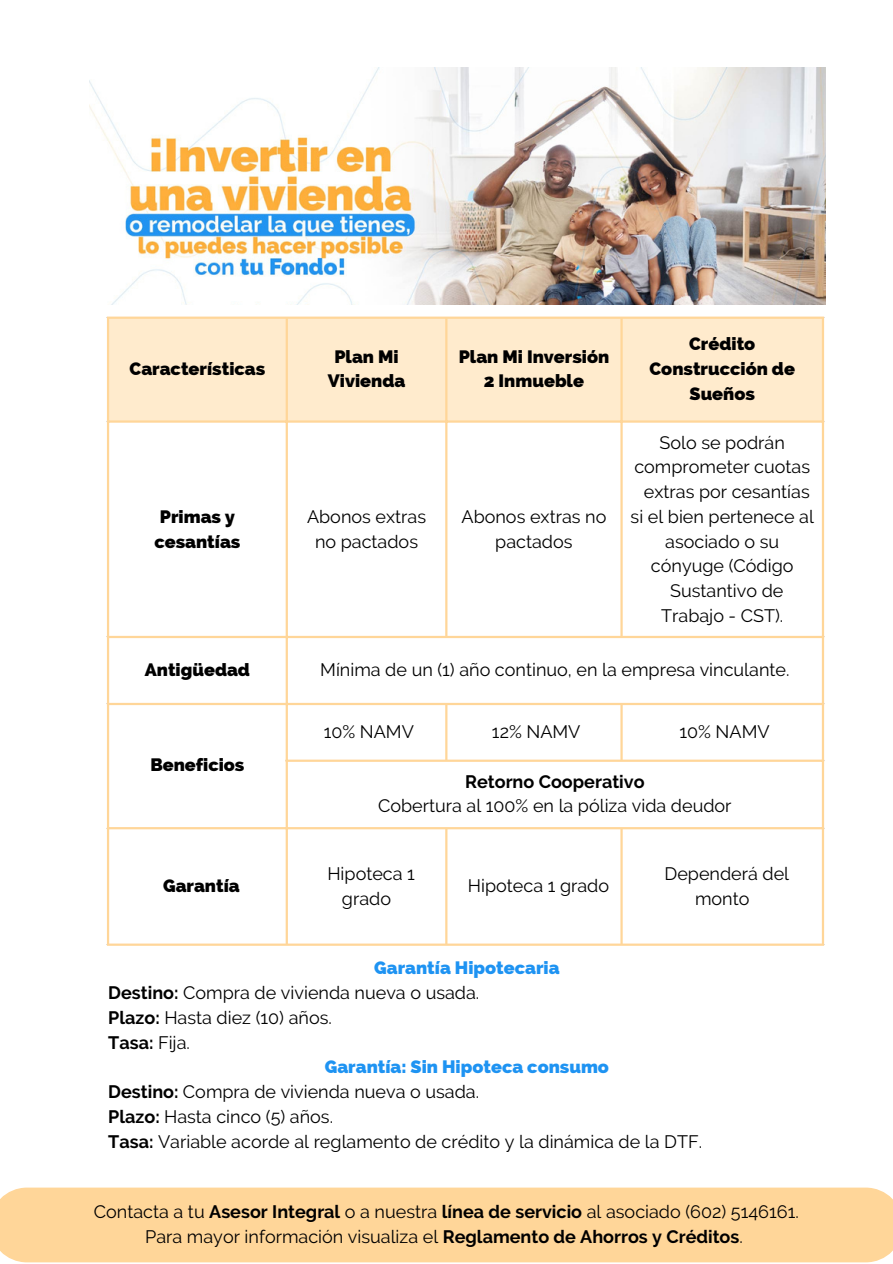
<style>
.page{position:relative;width:893px;height:1264px;background:#fff}
.page>*{position:absolute;margin:0;border:0;box-sizing:border-box;transform-origin:0 0}
.t1{font:18px/24.8px "Raleway";color:#000;text-align:center}
.t2{font:800 18px/24.8px "Raleway";color:#000;text-align:center}
.t3{font:800 18px "Raleway";color:#1e93f2}
.t4{font:700 18px "Raleway";color:#000}
.s1{font-weight:700}
.s2{font-weight:400}
</style>
<div class="page">
<div style="left:109px;top:319px;width:712px;height:101px;background:#ffebcd"></div>
<hr style="left:107px;top:319px;width:2px;height:624px;background:#ffd699">
<hr style="left:285px;top:319px;width:3px;height:624px;background:#ffd699">
<hr style="left:445px;top:319px;width:2px;height:317px;background:#ffd699">
<hr style="left:445px;top:705px;width:2px;height:54px;background:#ffd699">
<hr style="left:445px;top:829px;width:2px;height:114px;background:#ffd699">
<hr style="left:620px;top:319px;width:2px;height:317px;background:#ffd699">
<hr style="left:620px;top:705px;width:2px;height:54px;background:#ffd699">
<hr style="left:620px;top:829px;width:2px;height:114px;background:#ffd699">
<hr style="left:821px;top:319px;width:3px;height:624px;background:#ffd699">
<hr style="left:107px;top:316px;width:717px;height:3px;background:#ffd699">
<hr style="left:107px;top:420px;width:717px;height:2px;background:#ffd699">
<hr style="left:107px;top:636px;width:717px;height:2px;background:#ffd699">
<hr style="left:107px;top:703px;width:717px;height:2px;background:#ffd699">
<hr style="left:285px;top:759px;width:539px;height:2px;background:#ffd699">
<hr style="left:107px;top:827px;width:717px;height:2px;background:#ffd699">
<hr style="left:107px;top:943px;width:717px;height:2px;background:#ffd699">
<div style="left:0;top:1187px;width:892px;height:75px;background:#ffd699"></div>
<img style="left:89px;top:68px;width:736px;height:236px">
<p class="t2" style="left:130px;top:356px;width:137px">Características</p>
<p class="t2" style="left:328px;top:344px;width:79px">Plan Mi<br>Vivienda</p>
<p class="t2" style="left:458px;top:344px;width:152px">Plan Mi Inversión<br>2 Inmueble</p>
<p class="t2" style="left:154px;top:504px;width:87px">Primas y cesantías</p>
<p class="t1" style="left:307px;top:504px;width:121px">Abonos extras no pactados</p>
<p class="t1" style="left:461px;top:504px;width:146px">Abonos extras no pactados</p>
<p class="t2" style="left:649px;top:331px;width:147px">Crédito<br>Construcción de<br>Sueños</p>
<p class="t1" style="left:630px;top:430px;width:185px">Solo se podrán comprometer cuotas extras por cesantías<br>si el bien pertenece al asociado o su cónyuge (Código<br>Sustantivo de<br>Trabajo - CST).</p>
<p class="t2" style="left:145px;top:657px;width:107px">Antigüedad</p>
<p class="t1" style="left:320px;top:657px;width:470px">Mínima de un (1) año continuo, en la empresa vinculante.</p>
<p class="t2" style="left:150px;top:752px;width:96px">Beneficios</p>
<p class="t2" style="left:163px;top:873px;width:78px">Garantía</p>
<p class="t1" style="left:324px;top:719px;width:92px">10% NAMV</p>
<p class="t1" style="left:492px;top:719px;width:90px">12% NAMV</p>
<p class="t1" style="left:679px;top:719px;width:92px">10% NAMV</p>
<p class="t4" style="left:465px;top:770px;width:181px">Retorno Cooperativo</p>
<p class="t1" style="left:378px;top:793px;width:355px">Cobertura al 100% en la póliza vida deudor</p>
<p class="t1" style="left:327px;top:861px;width:89px">Hipoteca 1 grado</p>
<p class="t1" style="left:468px;top:873px;width:143px">Hipoteca 1 grado</p>
<p class="t1" style="left:664px;top:861px;width:126px">Dependerá del monto</p>
<p class="t3" style="left:374px;top:957px;width:187px">Garantía Hipotecaria</p>
<p class="t1" style="left:108px;top:980px;width:372px"><span class="s1">Destino:</span> Compra de vivienda nueva o usada.</p>
<p class="t1" style="left:108px;top:1005px;width:225px"><span class="s1">Plazo:</span> Hasta diez (10) años.</p>
<p class="t4" style="left:108px;top:1031px;width:83px">Tasa: <span class="s2">Fija.</span></p>
<p class="t3" style="left:325px;top:1056px;width:285px">Garantía: Sin Hipoteca consumo</p>
<p class="t1" style="left:108px;top:1079px;width:372px"><span class="s1">Destino:</span> Compra de vivienda nueva o usada.</p>
<p class="t1" style="left:108px;top:1104px;width:226px"><span class="s1">Plazo:</span> Hasta cinco (5) años.</p>
<p class="t1" style="left:108px;top:1128px;width:595px"><span class="s1">Tasa:</span> Variable acorde al reglamento de crédito y la dinámica de la DTF.</p>
<p class="t1" style="left:94px;top:1199px;width:706px">Contacta a tu <span class="s1">Asesor Integral</span> o a nuestra <span class="s1">línea de servicio</span> al asociado (602) 5146161.<br>Para mayor información visualiza el <span class="s1">Reglamento de Ahorros y Créditos</span>.</p>
</div>
